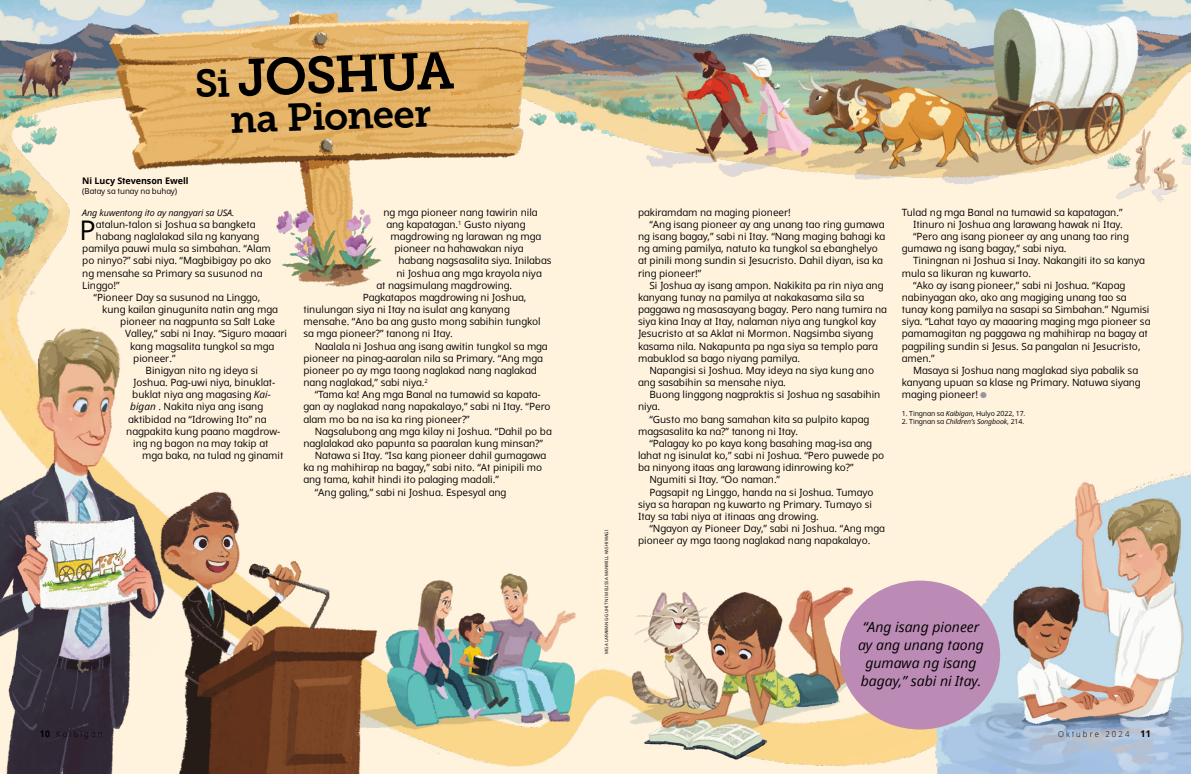
<style>
.page{position:relative;width:1191px;height:774px;background:#fff}
.page>*{position:absolute;margin:0;border:0;box-sizing:border-box;transform-origin:0 0}
.h1_Museo{font:51.7px "Museo Slablds Lat 700";color:#000}
.h1_Museo-2{font:38.5px "Museo Slablds Lat 700";color:#000}
.p1_first{font:27px "Dots Solidlds Lat";color:#000}
.t1{font:italic 14px/18px "Dots Solidlds Lat";color:#000;text-align:center}
.p1{font:10px/12.2px "Dots Solidlds Lat";color:#000}
.p1_first-2{font:10px "Dots Solidlds Lat";color:#000}
.p1_bio{font:italic 9px "Dots Solidlds Lat";letter-spacing:-.01em;color:#000}
.p1_author-name{font:700 9px "Dots Solidlds Lat";letter-spacing:-.005em;color:#000}
.t2{font:300 8.2px "Dots Solidlds Lat";letter-spacing:.28em;color:#000;scale:.95 1}
.p1_author-role{font:8px "Dots Solidlds Lat";letter-spacing:-.005em;color:#000}
.p1_note_symbol-1_only{font:italic 7px "Dots Solidlds Lat";letter-spacing:-.01em;color:#000}
.p1_note_symbol-1_only-2{font:7px "Dots Solidlds Lat";letter-spacing:-.01em;color:#000}
.t3{font:4.5px "Dots Solidlds Lat";color:#000}
.s1{font-size:38.5px}
.s2{font-style:italic}
.s3{font-family:"Ding P Ilds Dpi";font-size:8.5px;color:#969798}
.s4{font-style:normal}
.s5{font-weight:700;font-size:9.2px}
</style>
<div class="page">
<img style="left:0;top:0;width:1191px;height:774px">
<div style="left:840px;top:581px;width:160px;height:148px;background:#bb8ab5;border-radius:50%"></div>
<p class="h1_Museo" style="left:193px;top:38px;width:261px;rotate:-2deg"><span class="s1">Si</span> JOSHUA</p>
<p class="h1_Museo-2" style="left:229px;top:89px;width:203px;rotate:-2deg">na Pioneer</p>
<p class="p1_author-name" style="left:82px;top:174px;width:108px">Ni Lucy Stevenson Ewell</p>
<p class="p1_author-role" style="left:82px;top:185px;width:97px">(Batay sa tunay na buhay)</p>
<p class="p1_bio" style="left:82px;top:206px;width:154px">Ang kuwentong ito ay nangyari sa USA.</p>
<p class="p1_first" style="left:80px;top:210px;width:18px">P</p>
<p class="p1_first-2" style="left:96px;top:217px;width:161px">atalun-talon si Joshua sa bangketa</p>
<p class="p1_first-2" style="left:96px;top:229px;width:165px">habang naglalakad sila ng kanyang</p>
<p class="p1_first-2" style="left:82px;top:241px;width:190px">pamilya pauwi mula sa simbahan. “Alam</p>
<p class="p1_first-2" style="left:82px;top:253px;width:191px">po ninyo?” sabi niya. “Magbibigay po ako</p>
<p class="p1_first-2" style="left:82px;top:266px;width:182px">ng mensahe sa Primary sa susunod na</p>
<p class="p1_first-2" style="left:82px;top:278px;width:39px">Linggo!”</p>
<p class="p1" style="left:94px;top:291px;width:168px">“Pioneer Day sa susunod na Linggo,</p>
<p class="p1" style="left:102px;top:303px;width:177px">kung kailan ginugunita natin ang mga</p>
<p class="p1" style="left:120px;top:315px;width:156px">pioneer na nagpunta sa Salt Lake</p>
<p class="p1" style="left:125px;top:328px;width:163px">Valley,” sabi ni Inay. “Siguro maaari</p>
<p class="p1" style="left:130px;top:340px;width:145px">kang magsalita tungkol sa mga</p>
<p class="p1" style="left:133px;top:352px;width:44px">pioneer.”</p>
<p class="p1" style="left:146px;top:364px;width:114px">Binigyan nito ng ideya si</p>
<p class="p1" style="left:133px;top:376px;width:144px">Joshua. Pag-uwi niya, binuklat-</p>
<p class="p1" style="left:132px;top:388px;width:140px">buklat niya ang magasing <span class="s2">Kai-</span></p>
<p class="p1" style="left:130px;top:401px;width:134px"><span class="s2">bigan</span> . Nakita niya ang isang</p>
<p class="p1" style="left:128px;top:413px;width:140px">aktibidad na “Idrowing Ito” na</p>
<p class="p1" style="left:126px;top:425px;width:156px">nagpakita kung paano magdrow-</p>
<p class="p1" style="left:133px;top:437px;width:137px">ing ng bagon na may takip at</p>
<p class="p1" style="left:142px;top:449px;width:143px">mga baka, na tulad ng ginamit</p>
<p class="p1" style="left:383px;top:206px;width:156px">ng mga pioneer nang tawirin nila</p>
<p class="p1" style="left:386px;top:218px;width:140px">ang kapatagan.<sup>1</sup> Gusto niyang</p>
<p class="p1" style="left:390px;top:230px;width:152px">magdrowing ng larawan ng mga</p>
<p class="p1" style="left:394px;top:242px;width:131px">pioneer na hahawakan niya</p>
<p class="p1" style="left:398px;top:255px;width:155px">habang nagsasalita siya. Inilabas</p>
<p class="p1" style="left:396px;top:267px;width:147px">ni Joshua ang mga krayola niya</p>
<p class="p1" style="left:376px;top:279px;width:137px">at nagsimulang magdrowing.</p>
<p class="p1" style="left:303px;top:291px;width:239px;text-indent:59px">Pagkatapos magdrowing ni Joshua, tinulungan siya ni Itay na isulat ang kanyang mensahe. “Ano ba ang gusto mong sabihin tungkol sa mga pioneer?” tanong ni Itay.</p>
<p class="p1" style="left:303px;top:340px;width:246px;text-indent:11px">Naalala ni Joshua ang isang awitin tungkol sa mga pioneer na pinag-aaralan nila sa Primary. “Ang mga pioneer po ay mga taong naglakad nang naglakad nang naglakad,” sabi niya.<sup>2</sup></p>
<p class="p1" style="left:303px;top:388px;width:249px;text-indent:11px">“Tama ka! Ang mga Banal na tumawid sa kapata&shy;gan ay naglakad nang napakalayo,” sabi ni Itay. “Pero alam mo ba na isa ka ring pioneer?”</p>
<p class="p1" style="left:303px;top:425px;width:250px;text-indent:11px">Nagsalubong ang mga kilay ni Joshua. “Dahil po ba naglalakad ako papunta sa paaralan kung minsan?”</p>
<p class="p1" style="left:303px;top:449px;width:244px;text-indent:11px">Natawa si Itay. “Isa kang pioneer dahil gumagawa ka ng mahihirap na bagay,” sabi nito. “At pinipili mo ang tama, kahit hindi ito palaging madali.”</p>
<p class="p1" style="left:315px;top:486px;width:193px">“Ang galing,” sabi ni Joshua. Espesyal ang</p>
<p class="t3" style="left:603px;top:654px;width:125px;rotate:-90deg">MGA LARAWANG-GUHIT NI MELISSA MANWILL KASHIWAGI</p>
<p class="p1" style="left:638px;top:206px;width:154px">pakiramdam na maging pioneer!</p>
<p class="p1" style="left:638px;top:218px;width:249px;text-indent:11px">“Ang isang pioneer ay ang unang tao ring gumawa ng isang bagay,” sabi ni Itay. “Nang maging bahagi ka ng aming pamilya, natuto ka tungkol sa ebanghelyo at pinili mong sundin si Jesucristo. Dahil diyan, isa ka ring pioneer!”</p>
<p class="p1" style="left:638px;top:279px;width:250px;text-indent:11px">Si Joshua ay isang ampon. Nakikita pa rin niya ang kanyang tunay na pamilya at nakakasama sila sa paggawa ng masasayang bagay. Pero nang tumira na siya kina Inay at Itay, nalaman niya ang tungkol kay Jesucristo at sa Aklat ni Mormon. Nagsimba siyang kasama nila. Nakapunta pa nga siya sa templo para mabuklod sa bago niyang pamilya.</p>
<p class="p1" style="left:638px;top:364px;width:238px;text-indent:11px">Napangisi si Joshua. May ideya na siya kung ano ang sasabihin sa mensahe niya.</p>
<p class="p1" style="left:638px;top:388px;width:244px;text-indent:11px">Buong linggong nagpraktis si Joshua ng sasabihin niya.</p>
<p class="p1" style="left:638px;top:413px;width:232px;text-indent:11px">“Gusto mo bang samahan kita sa pulpito kapag magsasalita ka na?” tanong ni Itay.</p>
<p class="p1" style="left:638px;top:437px;width:248px;text-indent:11px">“Palagay ko po kaya kong basahing mag-isa ang lahat ng isinulat ko,” sabi ni Joshua. “Pero puwede po ba ninyong itaas ang larawang idinrowing ko?”</p>
<p class="p1" style="left:649px;top:474px;width:132px">Ngumiti si Itay. “Oo naman.”</p>
<p class="p1" style="left:638px;top:486px;width:237px;text-indent:11px">Pagsapit ng Linggo, handa na si Joshua. Tumayo siya sa harapan ng kuwarto ng Primary. Tumayo si<br>Itay sa tabi niya at itinaas ang drowing.</p>
<p class="p1" style="left:638px;top:522px;width:248px;text-indent:11px">“Ngayon ay Pioneer Day,” sabi ni Joshua. “Ang mga pioneer ay mga taong naglakad nang napakalayo.</p>
<p class="p1" style="left:901px;top:206px;width:222px">Tulad ng mga Banal na tumawid sa kapatagan.”</p>
<p class="p1" style="left:913px;top:218px;width:211px">Itinuro ni Joshua ang larawang hawak ni Itay.</p>
<p class="p1" style="left:901px;top:230px;width:228px;text-indent:11px">“Pero ang isang pioneer ay ang unang tao ring gumawa ng isang bagay,” sabi niya.</p>
<p class="p1" style="left:901px;top:255px;width:244px;text-indent:11px">Tiningnan ni Joshua si Inay. Nakangiti ito sa kanya mula sa likuran ng kuwarto.</p>
<p class="p1" style="left:901px;top:279px;width:250px;text-indent:11px">“Ako ay isang pioneer,” sabi ni Joshua. “Kapag nabinyagan ako, ako ang magiging unang tao sa tunay kong pamilya na sasapi sa Simbahan.” Ngumisi siya. “Lahat tayo ay maaaring maging mga pioneer sa pamamagitan ng paggawa ng mahihirap na bagay at pagpiling sundin si Jesus. Sa pangalan ni Jesucristo, amen.”</p>
<p class="p1" style="left:901px;top:364px;width:240px;text-indent:11px">Masaya si Joshua nang maglakad siya pabalik sa kanyang upuan sa klase ng Primary. Natuwa siyang maging pioneer! <span class="s3">●</span></p>
<p class="p1_note_symbol-1_only-2" style="left:901px;top:408px;width:125px">1. Tingnan sa <span class="s2">Kaibigan</span>, Hulyo 2022, 17.</p>
<p class="p1_note_symbol-1_only" style="left:901px;top:416px;width:124px"><span class="s4">2. Tingnan sa</span> Children’s Songbook<span class="s4">, 214.</span></p>
<p class="t1" style="left:858px;top:618px;width:127px">“Ang isang pioneer ay ang unang taong gumawa ng isang bagay,” sabi ni Itay.</p>
<p class="t2" style="left:40px;top:728px;width:67px"><span class="s5">10</span> Kaibigan</p>
<p class="t2" style="left:1058px;top:728px;width:99px">Oktubre 2024 <span class="s5">11</span></p>
</div>
